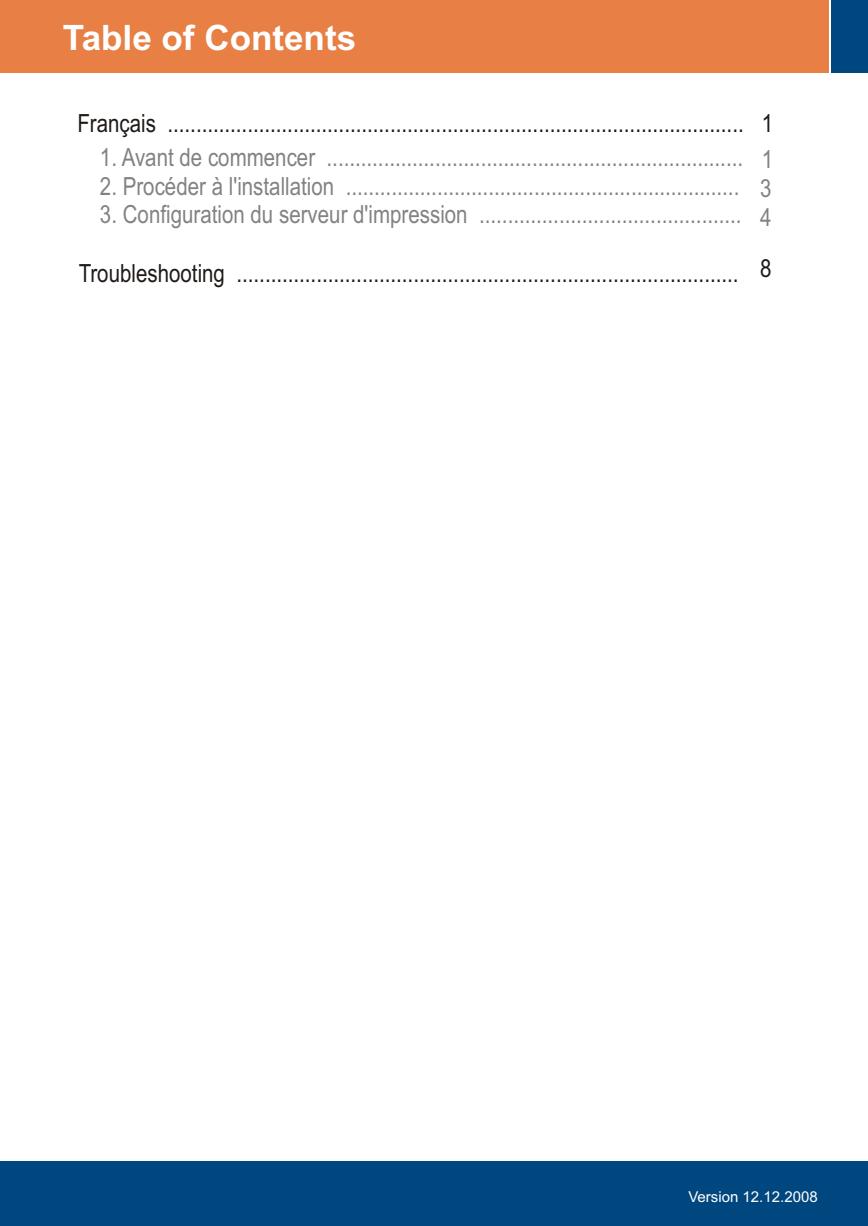
<style>
.page{position:relative;width:868px;height:1226px;background:#fff}
.page>*{position:absolute;margin:0;border:0;box-sizing:border-box;transform-origin:0 0}
.t1{font:700 35px "Arial";color:#fff}
.t2{font:25px/29px "Arial Narrow";color:#828282;text-align:justify}
.t3{font:25px "Arial Narrow";color:#1f1a17}
.t4{font:15px "Arial";color:#fff}
</style>
<div class="page">
<div style="left:0;top:1161px;width:867px;height:65px;background:#004780"></div>
<div style="left:0;top:0;width:828px;height:73px;background:#e88045"></div>
<div style="left:831px;top:0;width:36px;height:73px;background:#004780"></div>
<h1 class="t1" style="left:63px;top:24px;width:294px">Table of Contents</h1>
<p class="t3" style="left:77px;top:114px;width:667px">Français .....................................................................................................</p>
<p class="t2" style="left:100px;top:145px;width:644px">1. Avant de commencer .........................................................................</p>
<p class="t2" style="left:100px;top:174px;width:640px">2. Procéder à l'installation .....................................................................</p>
<p class="t2" style="left:100px;top:202px;width:642px">3. Configuration du serveur d'impression ..............................................</p>
<p class="t3" style="left:761px;top:114px;width:13px">1</p>
<p class="t2" style="left:760px;top:147px;width:14px">1<br>3<br>4</p>
<p class="t3" style="left:79px;top:264px;width:694px">Troubleshooting ........................................................................................ 8</p>
<p class="t4" style="left:688px;top:1191px;width:131px">Version 12.12.2008</p>
</div>
